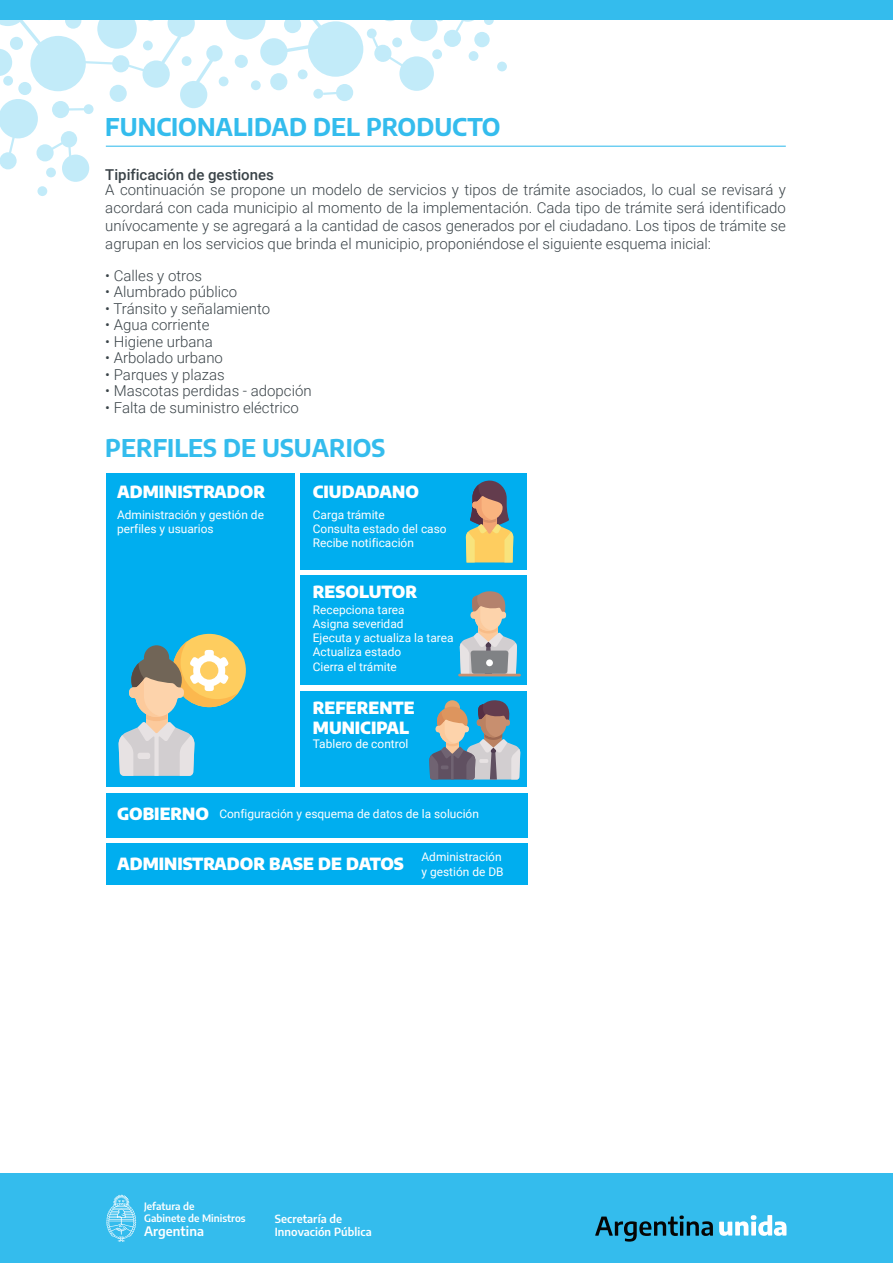
<style>
.page{position:relative;width:893px;height:1263px;background:#fff}
.page>*{position:absolute;margin:0;border:0;box-sizing:border-box;transform-origin:0 0}
.t1{font:700 24px "Encode Sans";color:#34bced}
.t2{font:900 16.5px/19.8px "Encode Sans";color:#fff}
.t3{font:300 15px/18px "Roboto";color:#3a4348;text-align:justify}
.t4{font:500 15px "Roboto";color:#3a4348}
.t5{font:600 12.9px "Encode Sans";letter-spacing:.005em;color:#fff}
.t6{font:11.85px/14.2px "Roboto";color:#fff}
.t7{font:600 11.1px/13.2px "Encode Sans";letter-spacing:.005em;color:#fff}
.t8{font:600 10.05px/12px "Encode Sans";color:#fff}
</style>
<div class="page">
<div style="left:0;top:0;width:892px;height:20px;background:#34bced"></div>
<svg style="left:37px;top:186px;width:10px;height:10px"></svg>
<div style="left:497px;top:62px;width:10px;height:9px;background:#c2ebf9;border-radius:50%"></div>
<svg style="left:484px;top:15px;width:10px;height:10px"></svg>
<svg style="left:474px;top:32px;width:16px;height:15px"></svg>
<svg style="left:0;top:20px;width:233px;height:162px"></svg>
<svg style="left:226px;top:0;width:40px;height:40px"></svg>
<svg style="left:251px;top:80px;width:10px;height:10px"></svg>
<svg style="left:219px;top:76px;width:10px;height:10px"></svg>
<div style="left:235px;top:55px;width:13px;height:13px;background:#c2ebf9;border-radius:50%"></div>
<svg style="left:260px;top:6px;width:221px;height:95px"></svg>
<div style="left:106px;top:793px;width:421px;height:44px;background:#00aeef"></div>
<div style="left:106px;top:473px;width:188px;height:314px;background:#00aeef"></div>
<div style="left:300px;top:473px;width:227px;height:97px;background:#00aeef"></div>
<div style="left:300px;top:576px;width:227px;height:109px;background:#00aeef"></div>
<div style="left:300px;top:691px;width:227px;height:96px;background:#00aeef"></div>
<div style="left:106px;top:843px;width:421px;height:42px;background:#00aeef"></div>
<hr style="left:106px;top:146px;width:680px;height:1px;background:#34bced">
<div style="left:173px;top:634px;width:73px;height:73px;background:#fecd5f;border-radius:50%"></div>
<svg style="left:119px;top:641px;width:120px;height:135px"></svg>
<svg style="left:466px;top:481px;width:47px;height:81px"></svg>
<svg style="left:429px;top:700px;width:91px;height:79px"></svg>
<hr style="left:458px;top:674px;width:63px;height:2px;background:#c88f6f">
<svg style="left:460px;top:591px;width:57px;height:83px"></svg>
<div style="left:486px;top:659px;width:7px;height:7px;background:#fff;border-radius:50%"></div>
<div style="left:0;top:1173px;width:893px;height:90px;background:#34bced"></div>
<svg style="left:595px;top:1215px;width:118px;height:26px"></svg>
<svg style="left:719px;top:1215px;width:67px;height:21px"></svg>
<svg style="left:106px;top:1195px;width:30px;height:47px"></svg>
<h1 class="t1" style="left:105px;top:109px;width:397px">FUNCIONALIDAD DEL PRODUCTO</h1>
<p class="t4" style="left:105px;top:164px;width:170px">Tipificación de gestiones</p>
<p class="t3" style="left:105px;top:180px;width:682px">A continuación se propone un modelo de servicios y tipos de trámite asociados, lo cual se revisará y acordará con cada municipio al momento de la implementación. Cada tipo de trámite será identificado unívocamente y se agregará a la cantidad de casos generados por el ciudadano. Los tipos de trámite se agrupan en los servicios que brinda el municipio, proponiéndose el siguiente esquema inicial:</p>
<p class="t3" style="left:105px;top:266px;width:98px">• Calles y otros</p>
<p class="t3" style="left:105px;top:282px;width:133px">• Alumbrado público</p>
<p class="t3" style="left:105px;top:299px;width:166px">• Tránsito y señalamiento</p>
<p class="t3" style="left:105px;top:315px;width:106px">• Agua corriente</p>
<p class="t3" style="left:105px;top:332px;width:109px">• Higiene urbana</p>
<p class="t3" style="left:105px;top:348px;width:119px">• Arbolado urbano</p>
<p class="t3" style="left:105px;top:365px;width:121px">• Parques y plazas</p>
<p class="t3" style="left:105px;top:381px;width:208px">• Mascotas perdidas - adopción</p>
<p class="t3" style="left:105px;top:398px;width:195px">• Falta de suministro eléctrico</p>
<h1 class="t1" style="left:105px;top:430px;width:282px">PERFILES DE USUARIOS</h1>
<p class="t2" style="left:117px;top:481px;width:149px">ADMINISTRADOR</p>
<p class="t2" style="left:313px;top:481px;width:108px">CIUDADANO</p>
<p class="t6" style="left:117px;top:507px;width:148px">Administración y gestión de perfiles y usuarios</p>
<p class="t6" style="left:313px;top:507px;width:135px">Carga trámite<br>Consulta estado del caso<br>Recibe notificación</p>
<p class="t2" style="left:313px;top:580px;width:106px">RESOLUTOR</p>
<p class="t6" style="left:313px;top:602px;width:142px">Recepciona tarea<br>Asigna severidad<br>Ejecuta y actualiza la tarea<br>Actualiza estado<br>Cierra el trámite</p>
<p class="t2" style="left:313px;top:697px;width:103px">REFERENTE<br>MUNICIPAL</p>
<p class="t6" style="left:313px;top:736px;width:97px">Tablero de control</p>
<p class="t2" style="left:117px;top:802px;width:93px">GOBIERNO</p>
<p class="t2" style="left:117px;top:852px;width:288px">ADMINISTRADOR BASE DE DATOS</p>
<p class="t6" style="left:219px;top:806px;width:261px">Configuración y esquema de datos de la solución</p>
<p class="t6" style="left:422px;top:849px;width:84px">Administración y gestión de DB</p>
<p class="t8" style="left:144px;top:1200px;width:103px">Jefatura de<br>Gabinete de Ministros</p>
<p class="t5" style="left:144px;top:1221px;width:62px">Argentina</p>
<p class="t7" style="left:275px;top:1211px;width:98px">Secretaría de<br>Innovación Pública</p>
</div>
